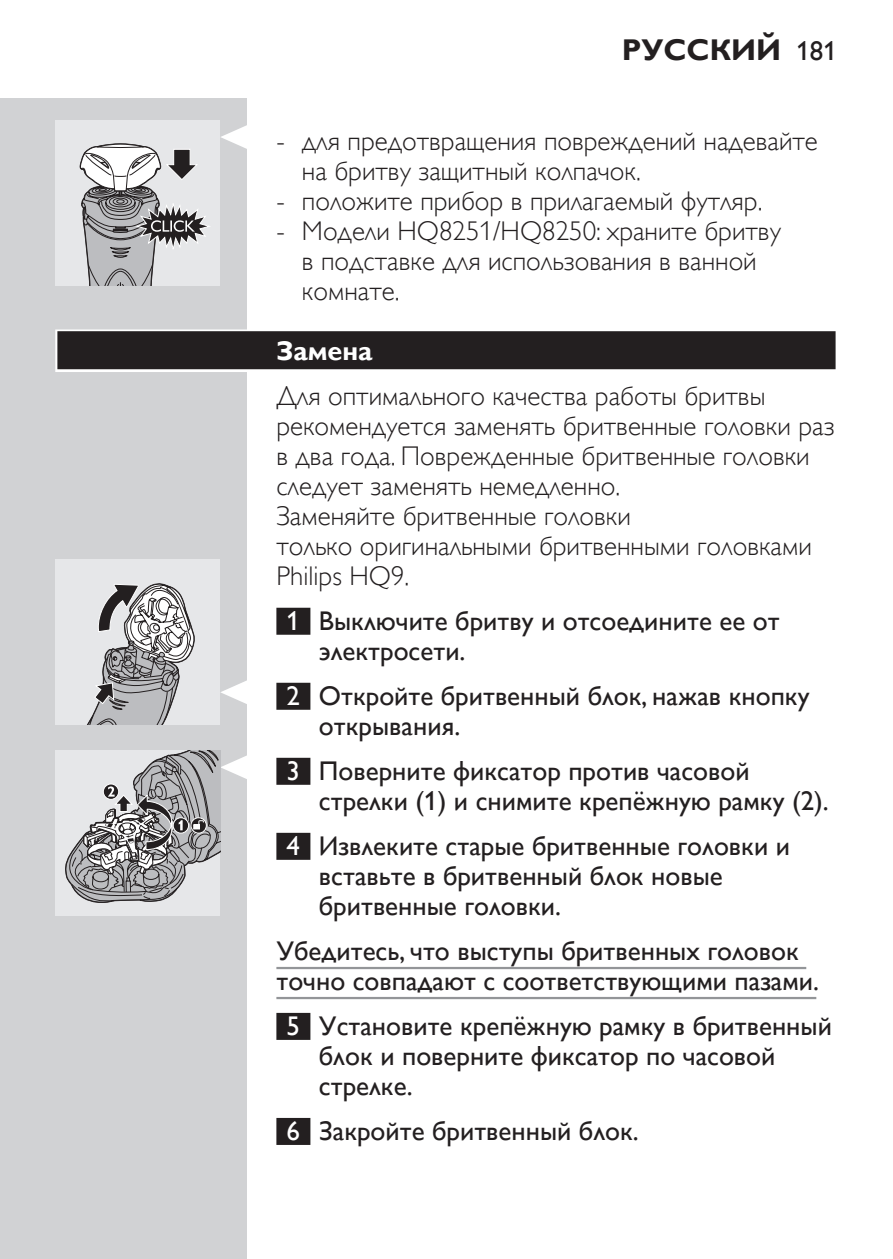
<style>
.page{position:relative;width:893px;height:1259px;background:#fff}
.page>*{position:absolute;margin:0;border:0;box-sizing:border-box;transform-origin:0 0}
.t1{font:700 30px "Gill Sans Alt One WGL";color:#231f20}
.t2{font:27px/30px "Gill Sans Alt One WGL";color:#231f20}
.t3{font:27px/30px "Gill Sans Alt One WGL Light";color:#231f20}
.t4{font:700 27px "Gill Sans Alt One WGL";color:#fff}
.s1{font-weight:400;font-size:27px}
.s2{color:#fff}
</style>
<div class="page">
<div style="left:0;top:98px;width:247px;height:1161px;background:#d1d2d4"></div>
<div style="left:55px;top:329px;width:783px;height:43px;background:linear-gradient(to right,#c8c7c7,#c8c7c7)"></div>
<div style="left:57px;top:331px;width:779px;height:38px;background:#231f20"></div>
<div style="left:276px;top:608px;width:34px;height:27px;background:#231f20"></div>
<div style="left:276px;top:683px;width:34px;height:27px;background:#231f20"></div>
<div style="left:276px;top:758px;width:34px;height:27px;background:#231f20"></div>
<div style="left:276px;top:833px;width:34px;height:27px;background:#231f20"></div>
<hr style="left:276px;top:967px;width:530px;height:2px;background:#939598">
<hr style="left:276px;top:997px;width:540px;height:2px;background:#939598">
<div style="left:276px;top:1013px;width:34px;height:27px;background:#231f20"></div>
<div style="left:276px;top:1118px;width:34px;height:27px;background:#231f20"></div>
<svg style="left:221px;top:125px;width:26px;height:24px"></svg>
<div style="left:55px;top:120px;width:165px;height:165px;background:#e6e7e9"></div>
<svg style="left:79px;top:143px;width:131px;height:142px"></svg>
<svg style="left:221px;top:680px;width:26px;height:24px"></svg>
<div style="left:55px;top:560px;width:165px;height:165px;background:#e6e7e9"></div>
<svg style="left:87px;top:583px;width:108px;height:142px"></svg>
<div style="left:55px;top:750px;width:165px;height:165px;background:#e6e7e9"></div>
<svg style="left:65px;top:750px;width:182px;height:153px"></svg>
<p class="t1" style="left:622px;top:29px;width:217px">Русский <span class="s1">181</span></p>
<p class="t3" style="left:276px;top:126px;width:10px">-</p>
<p class="t3" style="left:276px;top:186px;width:10px">- -</p>
<p class="t3" style="left:302px;top:126px;width:517px">для предотвращения повреждений надевайте на бритву защитный колпачок.<br>положите прибор в прилагаемый футляр.<br>Модели HQ8251/HQ8250: храните бритву<br>в подставке для использования в ванной комнате.</p>
<p class="t4" style="left:276px;top:332px;width:98px">Замена</p>
<p class="t3" style="left:276px;top:381px;width:560px">Для оптимального качества работы бритвы рекомендуется заменять бритвенные головки раз в два года. Поврежденные бритвенные головки следует заменять немедленно.<br>Заменяйте бритвенные головки<br>только оригинальными бритвенными головками Philips HQ9.</p>
<p class="t2" style="left:319px;top:606px;width:462px;text-indent:-32px"><span class="s2">1</span> Выключите бритву и отсоедините ее от электросети.</p>
<p class="t2" style="left:319px;top:681px;width:492px;text-indent:-32px"><span class="s2">2</span> Откройте бритвенный блок, нажав кнопку открывания.</p>
<p class="t2" style="left:319px;top:756px;width:511px;text-indent:-32px"><span class="s2">3</span> Поверните фиксатор против часовой стрелки (1) и снимите крепёжную рамку (2).</p>
<p class="t2" style="left:319px;top:831px;width:473px;text-indent:-32px"><span class="s2">4</span> Извлеките старые бритвенные головки и вставьте в бритвенный блок новые бритвенные головки.</p>
<p class="t2" style="left:276px;top:936px;width:544px">Убедитесь, что выступы бритвенных головок точно совпадают с соответствующими пазами.</p>
<p class="t2" style="left:319px;top:1011px;width:515px;text-indent:-32px"><span class="s2">5</span> Установите крепёжную рамку в бритвенный блок и поверните фиксатор по часовой стрелке.</p>
<p class="t2" style="left:287px;top:1116px;width:354px"><span class="s2">6</span> Закройте бритвенный блок.</p>
</div>
